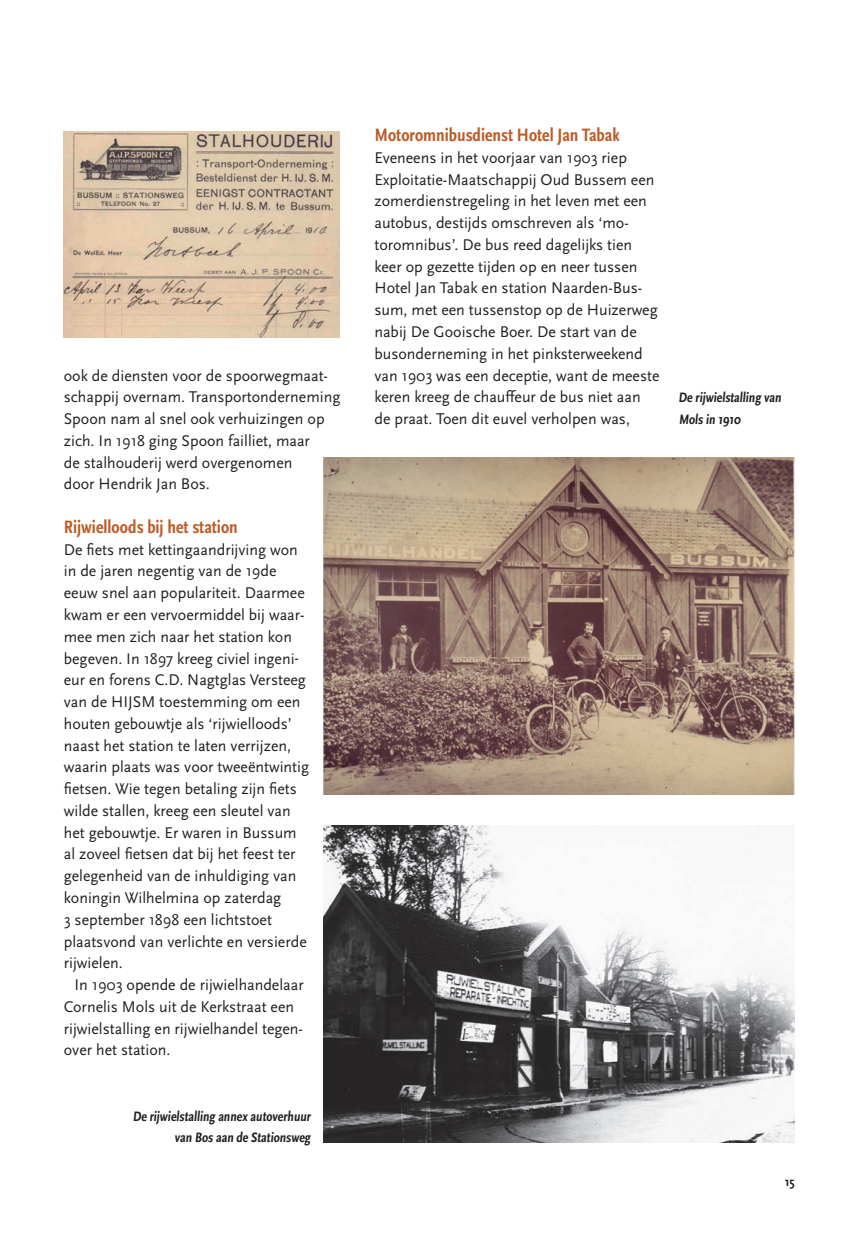
<style>
.page{position:relative;width:851px;height:1234px;background:#fff}
.page>*{position:absolute;margin:0;border:0;box-sizing:border-box;transform-origin:0 0}
.t1{font:700 condensed 18.75px "Scala Sans Pro";color:#bb5d28}
.t2{font:16.2px/21.8px "Scala Sans Pro";color:#231f20}
.t3{font:700 condensed 14.25px/21.8px "Scala Sans Pro";color:#231f20}
.t4{font:700 12.75px "Scala Sans Pro";color:#231f20}
</style>
<div class="page">
<img style="left:324px;top:457px;width:470px;height:337px">
<img style="left:323px;top:825px;width:471px;height:317px">
<img style="left:64px;top:131px;width:275px;height:206px">
<p class="t2" style="left:64px;top:364px;width:278px">ook de diensten voor de spoorwegmaat&shy;schappij overnam. Transportonderneming Spoon nam al snel ook verhuizingen op zich. In 1918 ging Spoon failliet, maar<br>de stalhouderij werd overgenomen<br>door Hendrik Jan Bos.</p>
<p class="t1" style="left:64px;top:516px;width:175px">Rijwielloods bij het station</p>
<p class="t2" style="left:64px;top:538px;width:247px">De fiets met kettingaandrijving won in de jaren negentig van de 19de eeuw snel aan populariteit. Daarmee kwam er een vervoermiddel bij waar&shy;mee men zich naar het station kon begeven. In 1897 kreeg civiel ingeni&shy;eur en forens C.D. Nagtglas Versteeg van de HIJSM toestemming om een houten gebouwtje als ‘rijwielloods’ naast het station te laten verrijzen, waarin plaats was voor tweeëntwintig fietsen. Wie tegen betaling zijn fiets wilde stallen, kreeg een sleutel van het gebouwtje. Er waren in Bussum al zoveel fietsen dat bij het feest ter gelegenheid van de inhuldiging van koningin Wilhelmina op zaterdag<br>3 september 1898 een lichtstoet plaatsvond van verlichte en versierde rijwielen.</p>
<p class="t2" style="left:64px;top:973px;width:241px;text-indent:11px">In 1903 opende de rijwielhandelaar<br>Cornelis Mols uit de Kerkstraat een rijwielstalling en rijwielhandel tegen&shy;over het station.</p>
<p class="t3" style="left:133px;top:1104px;width:181px;text-align:right">De rijwielstalling annex autoverhuur van Bos aan de Stationsweg</p>
<p class="t1" style="left:374px;top:124px;width:247px">Motoromnibusdienst Hotel Jan Tabak</p>
<p class="t2" style="left:374px;top:147px;width:286px">Eveneens in het voorjaar van 1903 riep Exploitatie-Maatschappij Oud Bussem een zomerdienstregeling in het leven met een autobus, destijds omschreven als ‘mo&shy;toromnibus’. De bus reed dagelijks tien keer op gezette tijden op en neer tussen Hotel Jan Tabak en station Naarden-Bus&shy;sum, met een tussenstop op de Huizerweg nabij De Gooische Boer. De start van de busonderneming in het pinksterweekend van 1903 was een deceptie, want de meeste keren kreeg de chauffeur de bus niet aan de praat. Toen dit euvel verholpen was,</p>
<p class="t3" style="left:678px;top:387px;width:106px">De rijwielstalling van<br>Mols in 1910</p>
<p class="t4" style="left:784px;top:1174px;width:12px">15</p>
</div>
